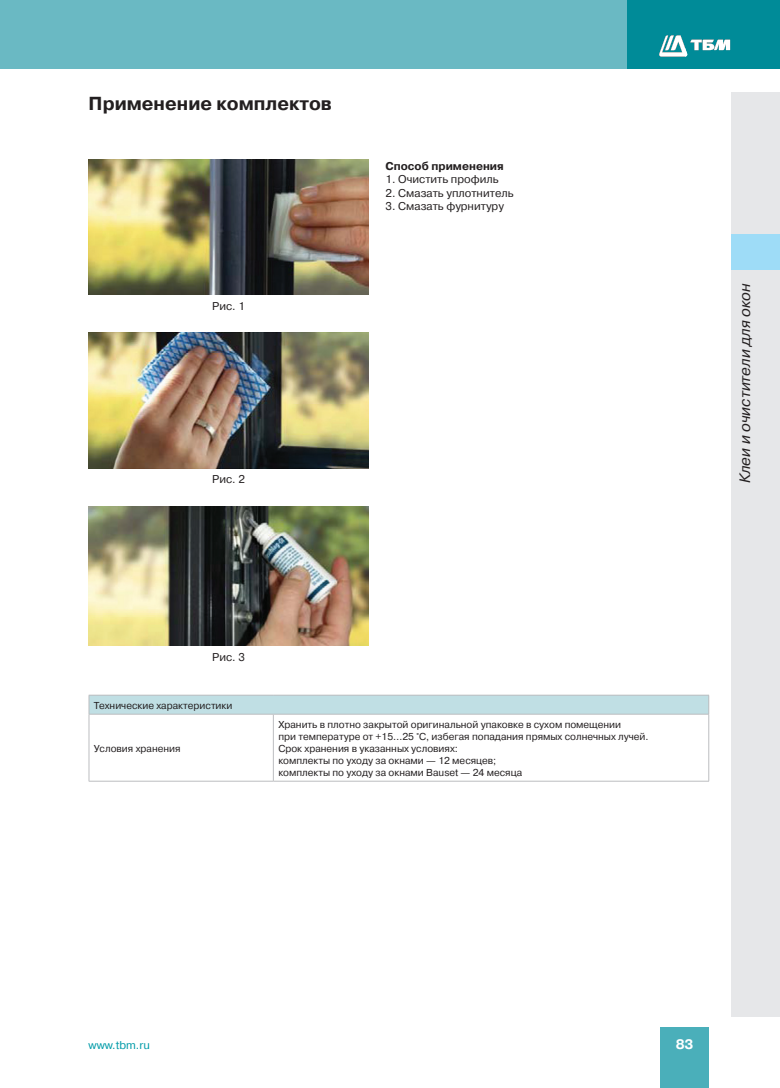
<style>
.page{position:relative;width:780px;height:1088px;background:#fff}
.page>*{position:absolute;margin:0;border:0;box-sizing:border-box;transform-origin:0 0}
.t1{font:700 18.75px "Pragmatica C";color:#231f20}
.t2{font:italic 15px "Pragmatica C";color:#231f20}
.t3{font:700 13.75px "Pragmatica C";color:#fff}
.t4{font:11.25px "Pragmatica C";color:#231f20}
.t5{font:700 11.25px "Pragmatica C";color:#231f20}
.t6{font:11.25px "Pragmatica C";color:#009ba8}
.t7{font:10px/12px "Pragmatica C";color:#231f20}
</style>
<div class="page">
<div style="left:731px;top:92px;width:49px;height:925px;background:#e6e7e9"></div>
<div style="left:731px;top:234px;width:49px;height:35px;background:#9edcf7"></div>
<div style="left:660px;top:1028px;width:49px;height:60px;background:#4aafba"></div>
<div style="left:0;top:0;width:18px;height:69px;background:#6ab9c3"></div>
<div style="left:18px;top:0;width:619px;height:69px;background:#6ab9c3"></div>
<div style="left:627px;top:0;width:153px;height:69px;background:#008b98"></div>
<svg style="left:659px;top:35px;width:71px;height:22px"></svg>
<img style="left:88px;top:332px;width:280px;height:136px">
<img style="left:88px;top:160px;width:280px;height:135px">
<img style="left:88px;top:506px;width:280px;height:140px">
<div style="left:89px;top:695px;width:619px;height:19px;background:#c0dfe4"></div>
<svg style="left:90px;top:780px;width:618px;height:1px"></svg>
<hr style="left:89px;top:695px;width:184px;height:1px;background:#bcbdc0">
<svg style="left:89px;top:696px;width:1px;height:18px"></svg>
<hr style="left:273px;top:695px;width:436px;height:1px;background:#bcbdc0">
<svg style="left:708px;top:696px;width:1px;height:18px"></svg>
<hr style="left:89px;top:714px;width:184px;height:1px;background:#bcbdc0">
<hr style="left:273px;top:714px;width:436px;height:1px;background:#bcbdc0">
<hr style="left:89px;top:781px;width:184px;height:1px;background:#bcbdc0">
<hr style="left:273px;top:714px;width:1px;height:67px;background:#bcbdc0">
<hr style="left:273px;top:781px;width:436px;height:1px;background:#bcbdc0">
<hr style="left:89px;top:714px;width:1px;height:67px;background:#bcbdc0">
<hr style="left:708px;top:714px;width:1px;height:67px;background:#bcbdc0">
<h1 class="t1" style="left:89px;top:93px;width:245px">Применение комплектов</h1>
<p class="t4" style="left:212px;top:299px;width:34px">Рис. 1</p>
<p class="t5" style="left:385px;top:159px;width:120px">Способ применения</p>
<p class="t4" style="left:385px;top:173px;width:114px">1. Очистить профиль</p>
<p class="t4" style="left:385px;top:186px;width:129px">2. Смазать уплотнитель</p>
<p class="t4" style="left:385px;top:200px;width:120px">3. Смазать фурнитуру</p>
<p class="t4" style="left:212px;top:473px;width:34px">Рис. 2</p>
<p class="t4" style="left:212px;top:650px;width:34px">Рис. 3</p>
<p class="t7" style="left:94px;top:700px;width:140px">Технические характеристики</p>
<p class="t7" style="left:94px;top:743px;width:88px">Условия хранения</p>
<p class="t7" style="left:278px;top:719px;width:372px">Хранить в плотно закрытой оригинальной упаковке в сухом помещении<br>при температуре от +15…25 °С, избегая попадания прямых солнечных лучей.<br>Срок хранения в указанных условиях:<br>комплекты по уходу за окнами — 12 месяцев;<br>комплекты по уходу за окнами Bauset — 24 месяца</p>
<h2 class="t2" style="left:736px;top:483px;width:201px;rotate:-90deg">Клеи и очистители для окон</h2>
<p class="t6" style="left:89px;top:1039px;width:63px">www.tbm.ru</p>
<h3 class="t3" style="left:675px;top:1037px;width:19px">83</h3>
</div>
